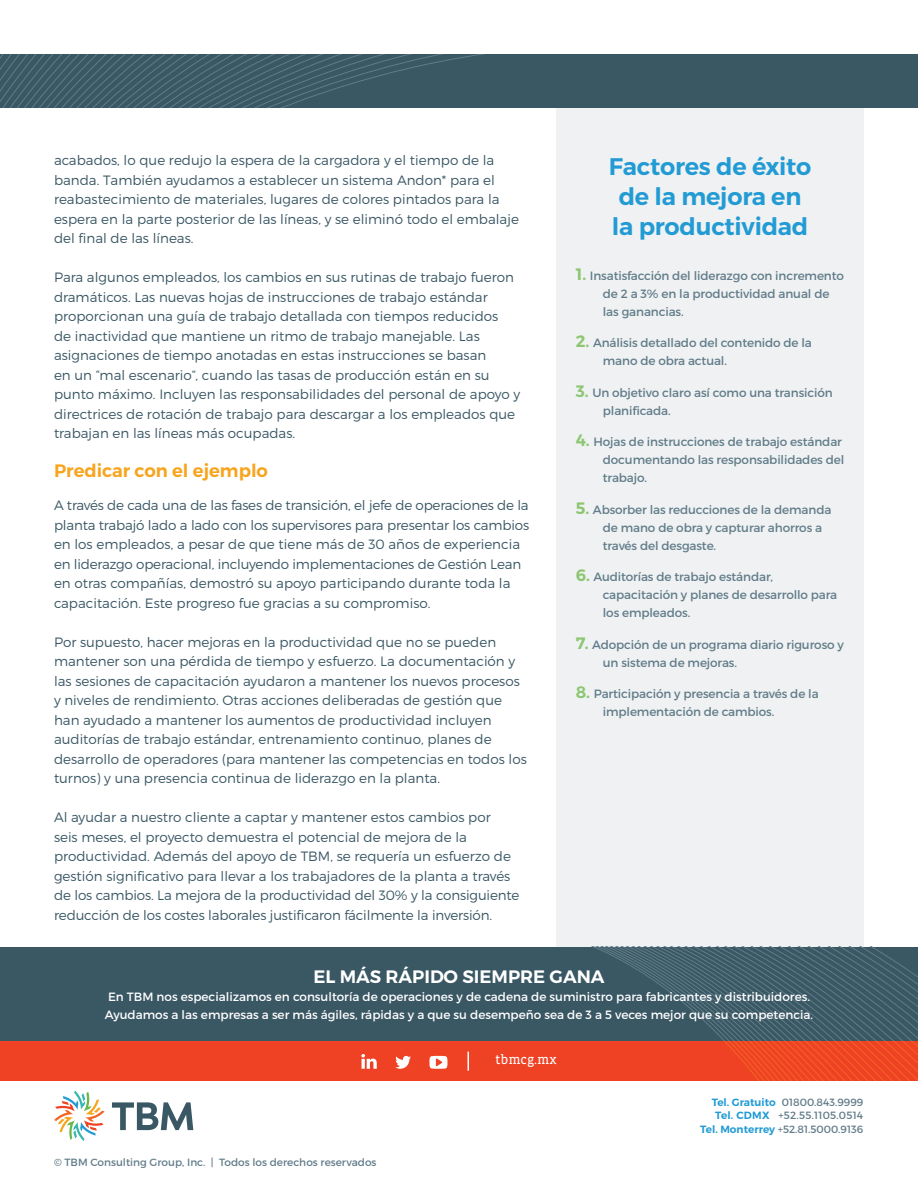
<style>
.page{position:relative;width:918px;height:1188px;background:#fff}
.page>*{position:absolute;margin:0;border:0;box-sizing:border-box;transform-origin:0 0}
.t1{font:600 24px/30px "Montserrat";letter-spacing:-.01em;color:#229bd4}
.t2{font:600 18px "Montserrat";color:#fff}
.t3{font:600 18px "Montserrat";color:#f7a51f}
.t4{font:300 13.5px/19.5px "Montserrat";color:#3a5764}
.t5{font:13.5px "Vista Slab OT";color:#fff}
.t6{font:12px/18px "Montserrat";letter-spacing:-.01em;color:#617c89}
.t7{font:12px/18px "Montserrat";color:#fff}
.t8{font:10.5px/13.5px "Montserrat";color:#617c89;text-align:right}
.s1{font-weight:600;font-size:16.5px;color:#8cc671}
.s2{font-weight:600;color:#229bd4}
</style>
<div class="page">
<div style="left:556px;top:108px;width:308px;height:854px;background:#eff1f2"></div>
<div style="left:0;top:54px;width:918px;height:54px;background:#3a5764"></div>
<svg style="left:0;top:54px;width:485px;height:54px"></svg>
<div style="left:0;top:947px;width:918px;height:94px;background:#3a5764"></div>
<svg style="left:593px;top:947px;width:325px;height:94px"></svg>
<div style="left:0;top:1041px;width:918px;height:40px;background:#ef4224"></div>
<svg style="left:112px;top:1102px;width:81px;height:28px"></svg>
<svg style="left:54px;top:1091px;width:51px;height:50px"></svg>
<svg style="left:361px;top:1054px;width:16px;height:15px"></svg>
<svg style="left:395px;top:1041px;width:523px;height:40px"></svg>
<p class="t4" style="left:54px;top:151px;width:466px">acabados, lo que redujo la espera de la cargadora y el tiempo de la banda. También ayudamos a establecer un sistema Andon* para el reabastecimiento de materiales, lugares de colores pintados para la espera en la parte posterior de las líneas, y se eliminó todo el embalaje del final de las líneas.</p>
<p class="t4" style="left:54px;top:268px;width:468px">Para algunos empleados, los cambios en sus rutinas de trabajo fueron dramáticos. Las nuevas hojas de instrucciones de trabajo estándar proporcionan una guía de trabajo detallada con tiempos reducidos<br>de inactividad que mantiene un ritmo de trabajo manejable. Las asignaciones de tiempo anotadas en estas instrucciones se basan<br>en un “mal escenario“, cuando las tasas de producción están en su punto máximo. Incluyen las responsabilidades del personal de apoyo y directrices de rotación de trabajo para descargar a los empleados que trabajan en las líneas más ocupadas.</p>
<h2 class="t3" style="left:54px;top:460px;width:216px">Predicar con el ejemplo</h2>
<p class="t4" style="left:54px;top:496px;width:477px">A través de cada una de las fases de transición, el jefe de operaciones de la planta trabajó lado a lado con los supervisores para presentar los cambios en los empleados, a pesar de que tiene más de 30 años de experiencia en liderazgo operacional, incluyendo implementaciones de Gestión Lean en otras compañías, demostró su apoyo participando durante toda la capacitación. Este progreso fue gracias a su compromiso.</p>
<p class="t4" style="left:54px;top:632px;width:474px">Por supuesto, hacer mejoras en la productividad que no se pueden mantener son una pérdida de tiempo y esfuerzo. La documentación y las sesiones de capacitación ayudaron a mantener los nuevos procesos y niveles de rendimiento. Otras acciones deliberadas de gestión que han ayudado a mantener los aumentos de productividad incluyen auditorías de trabajo estándar, entrenamiento continuo, planes de desarrollo de operadores (para mantener las competencias en todos los turnos) y una presencia continua de liderazgo en la planta.</p>
<p class="t4" style="left:54px;top:808px;width:467px">Al ayudar a nuestro cliente a captar y mantener estos cambios por<br>seis meses, el proyecto demuestra el potencial de mejora de la productividad. Además del apoyo de TBM, se requería un esfuerzo de gestión significativo para llevar a los trabajadores de la planta a través de los cambios. La mejora de la productividad del 30% y la consiguiente reducción de los costes laborales justificaron fácilmente la inversión.</p>
<h1 class="t1" style="left:609px;top:152px;width:204px">Factores de éxito de la mejora en la productividad</h1>
<p class="t6" style="left:603px;top:266px;width:243px;text-indent:-27px"><span class="s1">1.</span> Insatisfacción del liderazgo con incremento de 2 a 3% en la productividad anual de las ganancias.</p>
<p class="t6" style="left:603px;top:334px;width:211px;text-indent:-27px"><span class="s1">2.</span> Análisis detallado del contenido de la mano de obra actual.</p>
<p class="t6" style="left:603px;top:383px;width:231px;text-indent:-27px"><span class="s1">3.</span> Un objetivo claro así como una transición planificada.</p>
<p class="t6" style="left:603px;top:433px;width:243px;text-indent:-27px"><span class="s1">4.</span> Hojas de instrucciones de trabajo estándar documentando las responsabilidades del trabajo.</p>
<p class="t6" style="left:603px;top:500px;width:230px;text-indent:-27px"><span class="s1">5.</span> Absorber las reducciones de la demanda de mano de obra y capturar ahorros a través del desgaste.</p>
<p class="t6" style="left:603px;top:568px;width:236px;text-indent:-27px"><span class="s1">6.</span> Auditorías de trabajo estándar, capacitación y planes de desarrollo para los empleados.</p>
<p class="t6" style="left:603px;top:635px;width:243px;text-indent:-27px"><span class="s1">7.</span> Adopción de un programa diario riguroso y un sistema de mejoras.</p>
<p class="t6" style="left:603px;top:685px;width:217px;text-indent:-27px"><span class="s1">8.</span> Participación y presencia a través de la implementación de cambios.</p>
<h2 class="t2" style="left:313px;top:966px;width:293px">EL MÁS RÁPIDO SIEMPRE GANA</h2>
<p class="t7" style="left:105px;top:988px;width:710px">En TBM nos especializamos en consultoría de operaciones y de cadena de suministro para fabricantes y distribuidores.<br>Ayudamos a las empresas a ser más ágiles, rápidas y a que su desempeño sea de 3 a 5 veces mejor que su competencia.</p>
<p class="t8" style="left:54px;top:1155px;width:324px">© TBM Consulting Group, Inc. | Todos los derechos reservados</p>
<p class="t5" style="left:495px;top:1053px;width:63px">tbmcg.mx</p>
<p class="t8" style="left:700px;top:1095px;width:165px"><span class="s2">Tel. Gratuito</span> 01800.843.9999<br><span class="s2">Tel. CDMX</span> +52.55.1105.0514<br><span class="s2">Tel. Monterrey</span> +52.81.5000.9136</p>
</div>
